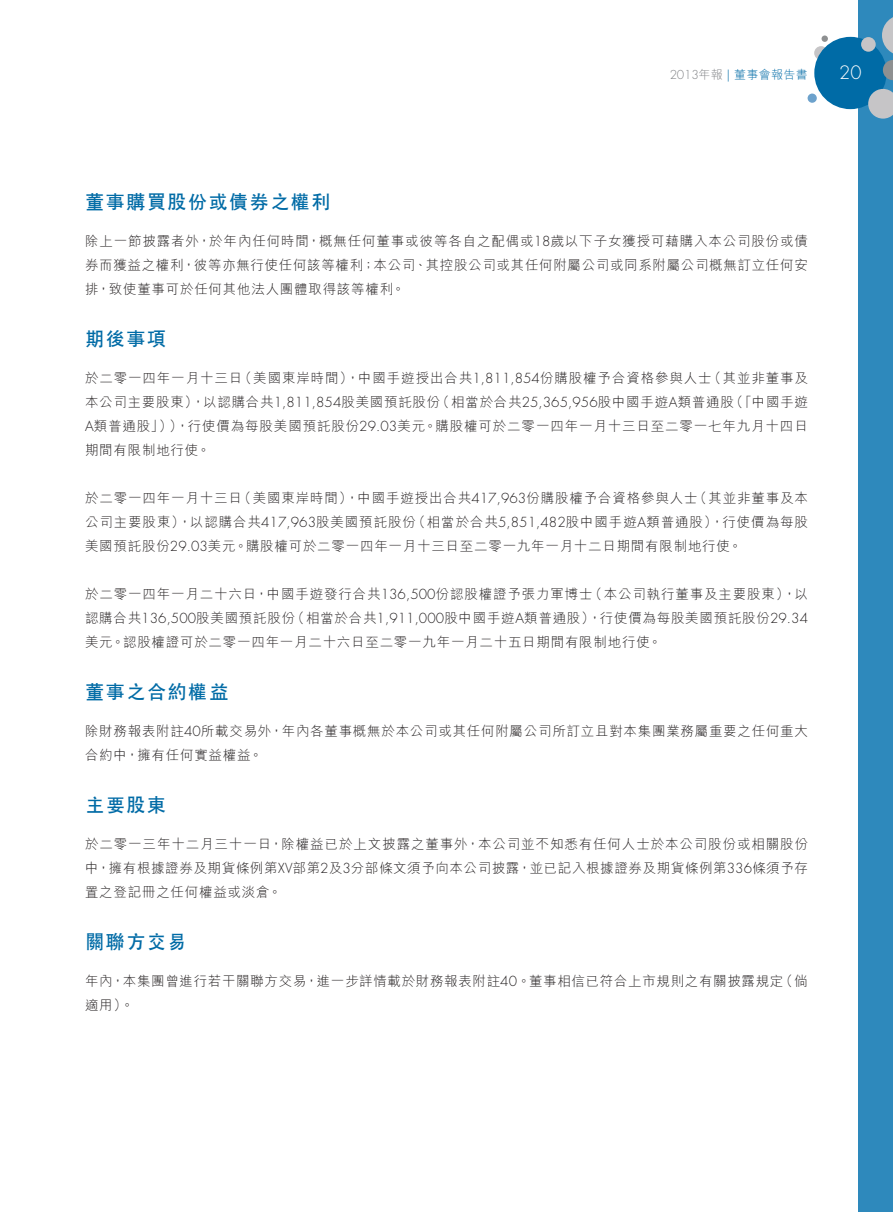
<style>
.page{position:relative;width:893px;height:1212px;background:#fff}
.page>*{position:absolute;margin:0;border:0;box-sizing:border-box;transform-origin:0 0}
.Heading_1{font:700 19.5px "C Hei 2 HK";letter-spacing:.055em;color:#006ba6}
.t1{font:300 18px "Futura Std";color:#fff}
.Body_Text{font:300 13.5px/24px "M Hei HK";letter-spacing:.055em;color:#231f20}
.t2{font:300 12px "M Hei HK";letter-spacing:.03em;color:#006ba6}
.s1{font-family:"Futura Std";color:#808285}
.s2{color:#808285}
.s3{font-family:"Futura Std"}
</style>
<div class="page">
<div style="left:859px;top:0;width:34px;height:1212px;background:#2e89bc"></div>
<div style="left:814px;top:46px;width:14px;height:14px;background:#c6c5c7;border-radius:50%"></div>
<div style="left:814px;top:37px;width:73px;height:72px;background:#006ba6;border-radius:50%"></div>
<svg style="left:868px;top:89px;width:25px;height:30px"></svg>
<svg style="left:882px;top:17px;width:11px;height:63px"></svg>
<div style="left:821px;top:36px;width:7px;height:6px;background:#8e9091;border-radius:50%"></div>
<div style="left:861px;top:37px;width:15px;height:15px;background:#c6c5c7;border-radius:50%"></div>
<div style="left:808px;top:94px;width:9px;height:9px;background:#6da2cc;border-radius:50%"></div>
<p class="t2" style="left:670px;top:68px;width:140px"><span class="s1">2013</span><span class="s2">年報</span> <span class="s3">|</span> 董事會報告書</p>
<h2 class="t1" style="left:839px;top:61px;width:24px">20</h2>
<p class="Heading_1" style="left:85px;top:192px;width:247px">董事購買股份或債券之權利</p>
<p class="Body_Text" style="left:85px;top:228px;width:724px;text-align:justify">除上一節披露者外，於年內任何時間，概無任何董事或彼等各自之配偶或<span class="s3">18</span>歲以下子女獲授可藉購入本公司股份或債券而獲益之權利，彼等亦無行使任何該等權利；本公司、其控股公司或其任何附屬公司或同系附屬公司概無訂立任何安排，致使董事可於任何其他法人團體取得該等權利。</p>
<p class="Heading_1" style="left:85px;top:329px;width:83px">期後事項</p>
<p class="Body_Text" style="left:708px;top:365px;width:102px">（其並非董事及</p>
<p class="Body_Text" style="left:238px;top:365px;width:475px">（美國東岸時間，）中國手遊授出合共<span class="s3">1,811,854</span>份購股權予合資格參與人士</p>
<p class="Body_Text" style="left:85px;top:365px;width:159px">於二零一四年一月十三日</p>
<p class="Body_Text" style="left:176px;top:389px;width:633px;text-indent:-91px">本公司主要股東，）以認購合共<span class="s3">1,811,854</span>股美國預託股份<br>，行使價為每股美國預託股份<span class="s3">29.03</span>美元。購股權可於二零一四年一月十三日至二零一七年九月十四日</p>
<p class="Body_Text" style="left:436px;top:389px;width:299px">（相當於合共<span class="s3">25,365,956</span>股中國手遊<span class="s3">A</span>類普通股</p>
<p class="Body_Text" style="left:730px;top:389px;width:80px">（「中國手遊</p>
<p class="Body_Text" style="left:85px;top:413px;width:127px"><span class="s3">A</span>類普通股」））<br>期間有限制地行使。</p>
<p class="Body_Text" style="left:238px;top:485px;width:461px">（美國東岸時間，）中國手遊授出合共<span class="s3">417,963</span>份購股權予合資格參與人士</p>
<p class="Body_Text" style="left:694px;top:485px;width:116px">（其並非董事及本</p>
<p class="Body_Text" style="left:85px;top:485px;width:158px">於二零一四年一月十三日</p>
<p class="Body_Text" style="left:85px;top:509px;width:658px">公司主要股東，）以認購合共<span class="s3">417,963</span>股美國預託股份<br>美國預託股份<span class="s3">29.03</span>美元。購股權可於二零一四年一月十三日至二零一九年一月十二日期間有限制地行使。</p>
<p class="Body_Text" style="left:589px;top:581px;width:221px">（本公司執行董事及主要股東，）以</p>
<p class="Body_Text" style="left:412px;top:509px;width:397px">（相當於合共<span class="s3">5,851,482</span>股中國手遊<span class="s3">A</span>類普通股，）行使價為每股</p>
<p class="Body_Text" style="left:291px;top:581px;width:518px;text-indent:-206px">於二零一四年一月二十六日，中國手遊發行合共<span class="s3">136,500</span>份認股權證予張力軍博士<br>（相當於合共<span class="s3">1,911,000</span>股中國手遊<span class="s3">A</span>類普通股，）行使價為每股美國預託股份<span class="s3">29.34</span></p>
<p class="Body_Text" style="left:85px;top:605px;width:578px">認購合共<span class="s3">136,500</span>股美國預託股份<br>美元。認股權證可於二零一四年一月二十六日至二零一九年一月二十五日期間有限制地行使。</p>
<p class="Heading_1" style="left:85px;top:682px;width:144px">董事之合約權益</p>
<p class="Body_Text" style="left:85px;top:718px;width:724px">除財務報表附註<span class="s3">40</span>所載交易外，年內各董事概無於本公司或其任何附屬公司所訂立且對本集團業務屬重要之任何重大合約中，擁有任何實益權益。</p>
<p class="Heading_1" style="left:85px;top:795px;width:83px">主要股東</p>
<p class="Body_Text" style="left:85px;top:831px;width:725px;text-align:justify">於二零一三年十二月三十一日，除權益已於上文披露之董事外，本公司並不知悉有任何人士於本公司股份或相關股份中，擁有根據證券及期貨條例第<span class="s3">XV</span>部第<span class="s3">2</span>及<span class="s3">3</span>分部條文須予向本公司披露，並已記入根據證券及期貨條例第<span class="s3">336</span>條須予存置之登記冊之任何權益或淡倉。</p>
<p class="Heading_1" style="left:85px;top:932px;width:103px">關聯方交易</p>
<p class="Body_Text" style="left:779px;top:968px;width:30px">（倘</p>
<p class="Body_Text" style="left:85px;top:968px;width:700px">年內，本集團曾進行若干關聯方交易，進一步詳情載於財務報表附註<span class="s3">40</span>。董事相信已符合上市規則之有關披露規定適用。(</p>
</div>
